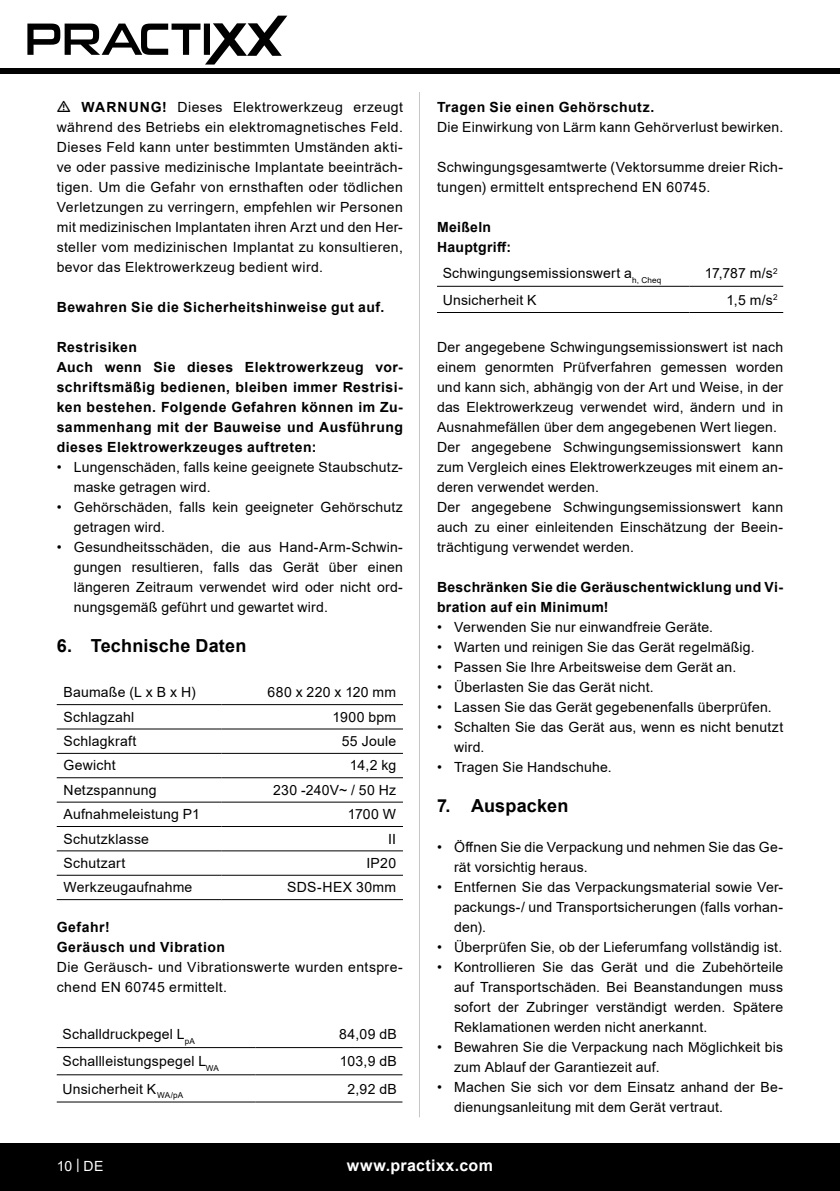
<style>
.page{position:relative;width:840px;height:1191px;background:#fff}
.page>*{position:absolute;margin:0;border:0;box-sizing:border-box;transform-origin:0 0}
.t1{font:700 18px "Arial";letter-spacing:.01em;color:#000}
.t2{font:700 16px "Arial";letter-spacing:.02em;color:#fff}
.Basistext_in_Tabelle{font:14px/20px "Arial";letter-spacing:.015em;color:#000}
.t3{font:700 14px/20px "Arial";letter-spacing:.035em;color:#000;text-align:justify}
.t4{font:14px "Arial";color:#fff}
.s1{font-weight:700}
</style>
<div class="page">
<div style="left:0;top:1143px;width:839px;height:48px;background:#000"></div>
<div style="left:0;top:68px;width:839px;height:6px;background:#020202"></div>
<svg style="left:27px;top:16px;width:260px;height:49px"></svg>
<hr style="left:419px;top:92px;width:1px;height:1025px;background:#c7c7c7">
<svg style="left:57px;top:705px;width:346px;height:170px"></svg>
<hr style="left:57px;top:704px;width:164px;height:1px;background:#000">
<hr style="left:221px;top:704px;width:182px;height:1px;background:#000">
<hr style="left:57px;top:728px;width:164px;height:1px;background:#000">
<hr style="left:221px;top:728px;width:182px;height:1px;background:#000">
<hr style="left:57px;top:753px;width:164px;height:1px;background:#000">
<hr style="left:221px;top:753px;width:182px;height:1px;background:#000">
<hr style="left:57px;top:777px;width:164px;height:1px;background:#000">
<hr style="left:221px;top:777px;width:182px;height:1px;background:#000">
<hr style="left:57px;top:801px;width:164px;height:1px;background:#000">
<hr style="left:221px;top:801px;width:182px;height:1px;background:#000">
<hr style="left:57px;top:826px;width:164px;height:1px;background:#000">
<hr style="left:221px;top:826px;width:182px;height:1px;background:#000">
<hr style="left:57px;top:850px;width:164px;height:1px;background:#000">
<hr style="left:221px;top:850px;width:182px;height:1px;background:#000">
<hr style="left:57px;top:875px;width:164px;height:1px;background:#000">
<hr style="left:221px;top:875px;width:182px;height:1px;background:#000">
<hr style="left:57px;top:899px;width:164px;height:1px;background:#000">
<hr style="left:221px;top:899px;width:182px;height:1px;background:#000">
<svg style="left:57px;top:1048px;width:345px;height:28px"></svg>
<hr style="left:57px;top:1047px;width:198px;height:1px;background:#000">
<hr style="left:255px;top:1047px;width:147px;height:1px;background:#000">
<hr style="left:57px;top:1074px;width:198px;height:1px;background:#000">
<hr style="left:255px;top:1074px;width:147px;height:1px;background:#000">
<hr style="left:57px;top:1101px;width:198px;height:1px;background:#000">
<hr style="left:255px;top:1101px;width:147px;height:1px;background:#000">
<svg style="left:437px;top:285px;width:345px;height:1px"></svg>
<hr style="left:437px;top:286px;width:252px;height:1px;background:#000">
<hr style="left:689px;top:286px;width:93px;height:1px;background:#000">
<hr style="left:437px;top:312px;width:252px;height:1px;background:#000">
<hr style="left:689px;top:312px;width:93px;height:1px;background:#000">
<p class="Basistext_in_Tabelle" style="left:57px;top:97px;width:347px;text-align:justify;text-indent:25px"><span class="s1">WARNUNG!</span> Dieses Elektrowerkzeug erzeugt während des Betriebs ein elektromagnetisches Feld.<br>Dieses Feld kann unter bestimmten Umständen akti&shy;ve oder passive medizinische Implantate beeinträch&shy;tigen. Um die Gefahr von ernsthaften oder tödlichen Verletzungen zu verringern, empfehlen wir Personen mit medizinischen Implantaten ihren Arzt und den Her&shy;steller vom medizinischen Implantat zu konsultieren, bevor das Elektrowerkzeug bedient wird.</p>
<p class="t3" style="left:57px;top:297px;width:329px">Bewahren Sie die Sicherheitshinweise gut auf.</p>
<p class="t3" style="left:57px;top:337px;width:82px">Restrisiken</p>
<p class="t3" style="left:57px;top:357px;width:347px">Auch wenn Sie dieses Elektrowerkzeug vor&shy;schriftsmäßig bedienen, bleiben immer Restrisi&shy;ken bestehen. Folgende Gefahren können im Zu&shy;sammenhang mit der Bauweise und Ausführung dieses Elektrowerkzeuges auftreten:</p>
<p class="Basistext_in_Tabelle" style="left:74px;top:457px;width:330px;text-indent:-17px">• Lungenschäden, falls keine geeignete Staubschutz&shy;maske getragen wird.</p>
<p class="Basistext_in_Tabelle" style="left:74px;top:497px;width:330px;text-indent:-17px">• Gehörschäden, falls kein geeigneter Gehörschutz getragen wird.</p>
<p class="Basistext_in_Tabelle" style="left:74px;top:537px;width:330px;text-align:justify;text-indent:-17px">• Gesundheitsschäden, die aus Hand-Arm-Schwin&shy;gungen resultieren, falls das Gerät über einen längeren Zeitraum verwendet wird oder nicht ord&shy;nungsgemäß geführt und gewartet wird.</p>
<p class="t1" style="left:57px;top:633px;width:191px">6. Technische Daten</p>
<p class="Basistext_in_Tabelle" style="left:63px;top:682px;width:134px">Baumaße (L x B x H)</p>
<p class="Basistext_in_Tabelle" style="left:267px;top:682px;width:130px">680 x 220 x 120 mm</p>
<p class="Basistext_in_Tabelle" style="left:63px;top:706px;width:72px">Schlagzahl</p>
<p class="Basistext_in_Tabelle" style="left:332px;top:706px;width:65px">1900 bpm</p>
<p class="Basistext_in_Tabelle" style="left:63px;top:731px;width:74px">Schlagkraft</p>
<p class="Basistext_in_Tabelle" style="left:341px;top:731px;width:56px">55 Joule</p>
<p class="Basistext_in_Tabelle" style="left:63px;top:755px;width:53px">Gewicht</p>
<p class="Basistext_in_Tabelle" style="left:350px;top:755px;width:48px">14,2 kg</p>
<p class="Basistext_in_Tabelle" style="left:63px;top:779px;width:94px">Netzspannung</p>
<p class="Basistext_in_Tabelle" style="left:273px;top:779px;width:124px">230 -240V~ / 50 Hz</p>
<p class="Basistext_in_Tabelle" style="left:63px;top:804px;width:138px">Aufnahmeleistung P1</p>
<p class="Basistext_in_Tabelle" style="left:347px;top:804px;width:50px">1700 W</p>
<p class="Basistext_in_Tabelle" style="left:63px;top:828px;width:87px">Schutzklasse</p>
<p class="Basistext_in_Tabelle" style="left:388px;top:828px;width:9px">II</p>
<p class="Basistext_in_Tabelle" style="left:63px;top:853px;width:63px">Schutzart</p>
<p class="Basistext_in_Tabelle" style="left:366px;top:853px;width:31px">IP20</p>
<p class="Basistext_in_Tabelle" style="left:63px;top:877px;width:130px">Werkzeugaufnahme</p>
<p class="Basistext_in_Tabelle" style="left:287px;top:877px;width:110px">SDS-HEX 30mm</p>
<p class="t3" style="left:57px;top:917px;width:54px">Gefahr!</p>
<p class="t3" style="left:57px;top:937px;width:170px">Geräusch und Vibration</p>
<p class="Basistext_in_Tabelle" style="left:57px;top:957px;width:347px">Die Geräusch- und Vibrationswerte wurden entspre&shy;chend EN 60745 ermittelt.</p>
<p class="Basistext_in_Tabelle" style="left:62px;top:1024px;width:134px">Schalldruckpegel L<sub>pA</sub></p>
<p class="Basistext_in_Tabelle" style="left:339px;top:1024px;width:59px">84,09 dB</p>
<p class="Basistext_in_Tabelle" style="left:62px;top:1051px;width:158px">Schallleistungspegel L<sub>WA</sub></p>
<p class="Basistext_in_Tabelle" style="left:339px;top:1051px;width:58px">103,9 dB</p>
<p class="Basistext_in_Tabelle" style="left:62px;top:1078px;width:122px">Unsicherheit K<sub>WA/pA</sub></p>
<p class="Basistext_in_Tabelle" style="left:347px;top:1078px;width:51px">2,92 dB</p>
<p class="t3" style="left:437px;top:97px;width:219px">Tragen Sie einen Gehörschutz.</p>
<p class="Basistext_in_Tabelle" style="left:437px;top:117px;width:347px">Die Einwirkung von Lärm kann Gehörverlust bewirken.</p>
<p class="Basistext_in_Tabelle" style="left:437px;top:157px;width:347px">Schwingungsgesamtwerte (Vektorsumme dreier Rich&shy;tungen) ermittelt entsprechend EN 60745.</p>
<p class="t3" style="left:437px;top:217px;width:55px">Meißeln</p>
<p class="t3" style="left:437px;top:237px;width:76px">Hauptgriff:</p>
<p class="Basistext_in_Tabelle" style="left:442px;top:263px;width:220px">Schwingungsemissionswert a<sub>h,</sub> <sub>Cheq</sub></p>
<p class="Basistext_in_Tabelle" style="left:704px;top:263px;width:74px">17,787 m/s<sup>2</sup></p>
<p class="Basistext_in_Tabelle" style="left:442px;top:289px;width:95px">Unsicherheit K</p>
<p class="Basistext_in_Tabelle" style="left:726px;top:289px;width:52px">1,5 m/s<sup>2</sup></p>
<p class="Basistext_in_Tabelle" style="left:437px;top:337px;width:347px;text-align:justify">Der angegebene Schwingungsemissionswert ist nach einem genormten Prüfverfahren gemessen worden und kann sich, abhängig von der Art und Weise, in der das Elektrowerkzeug verwendet wird, ändern und in Ausnahmefällen über dem angegebenen Wert liegen.</p>
<p class="Basistext_in_Tabelle" style="left:437px;top:437px;width:347px;text-align:justify">Der angegebene Schwingungsemissionswert kann zum Vergleich eines Elektrowerkzeuges mit einem an&shy;deren verwendet werden.</p>
<p class="Basistext_in_Tabelle" style="left:437px;top:497px;width:347px;text-align:justify">Der angegebene Schwingungsemissionswert kann auch zu einer einleitenden Einschätzung der Beein&shy;trächtigung verwendet werden.</p>
<p class="t3" style="left:437px;top:577px;width:347px">Beschränken Sie die Geräuschentwicklung und Vi&shy;bration auf ein Minimum!</p>
<p class="Basistext_in_Tabelle" style="left:437px;top:617px;width:277px">• Verwenden Sie nur einwandfreie Geräte.</p>
<p class="Basistext_in_Tabelle" style="left:437px;top:637px;width:319px">• Warten und reinigen Sie das Gerät regelmäßig.</p>
<p class="Basistext_in_Tabelle" style="left:437px;top:657px;width:301px">• Passen Sie Ihre Arbeitsweise dem Gerät an.</p>
<p class="Basistext_in_Tabelle" style="left:437px;top:677px;width:218px">• Überlasten Sie das Gerät nicht.</p>
<p class="Basistext_in_Tabelle" style="left:437px;top:697px;width:336px">• Lassen Sie das Gerät gegebenenfalls überprüfen.</p>
<p class="Basistext_in_Tabelle" style="left:454px;top:717px;width:330px;text-indent:-17px">• Schalten Sie das Gerät aus, wenn es nicht benutzt wird.</p>
<p class="Basistext_in_Tabelle" style="left:437px;top:757px;width:176px">• Tragen Sie Handschuhe.</p>
<p class="t1" style="left:437px;top:793px;width:133px">7. Auspacken</p>
<p class="Basistext_in_Tabelle" style="left:454px;top:837px;width:330px;text-indent:-17px">• Öffnen Sie die Verpackung und nehmen Sie das Ge&shy;rät vorsichtig heraus.</p>
<p class="Basistext_in_Tabelle" style="left:454px;top:877px;width:330px;text-align:justify;text-indent:-17px">• Entfernen Sie das Verpackungsmaterial sowie Ver&shy;packungs-/ und Transportsicherungen (falls vorhan&shy;den).</p>
<p class="Basistext_in_Tabelle" style="left:437px;top:937px;width:346px">• Überprüfen Sie, ob der Lieferumfang vollständig ist.</p>
<p class="Basistext_in_Tabelle" style="left:454px;top:957px;width:330px;text-align:justify;text-indent:-17px">• Kontrollieren Sie das Gerät und die Zubehörteile auf Transportschäden. Bei Beanstandungen muss sofort der Zubringer verständigt werden. Spätere Reklamationen werden nicht anerkannt.</p>
<p class="Basistext_in_Tabelle" style="left:454px;top:1037px;width:330px;text-indent:-17px">• Bewahren Sie die Verpackung nach Möglichkeit bis zum Ablauf der Garantiezeit auf.</p>
<p class="Basistext_in_Tabelle" style="left:454px;top:1077px;width:330px;text-indent:-17px">• Machen Sie sich vor dem Einsatz anhand der Be&shy;dienungsanleitung mit dem Gerät vertraut.</p>
<p class="t4" style="left:57px;top:1156px;width:48px">10 | DE</p>
<p class="t2" style="left:347px;top:1154px;width:147px">www.practixx.com</p>
</div>
